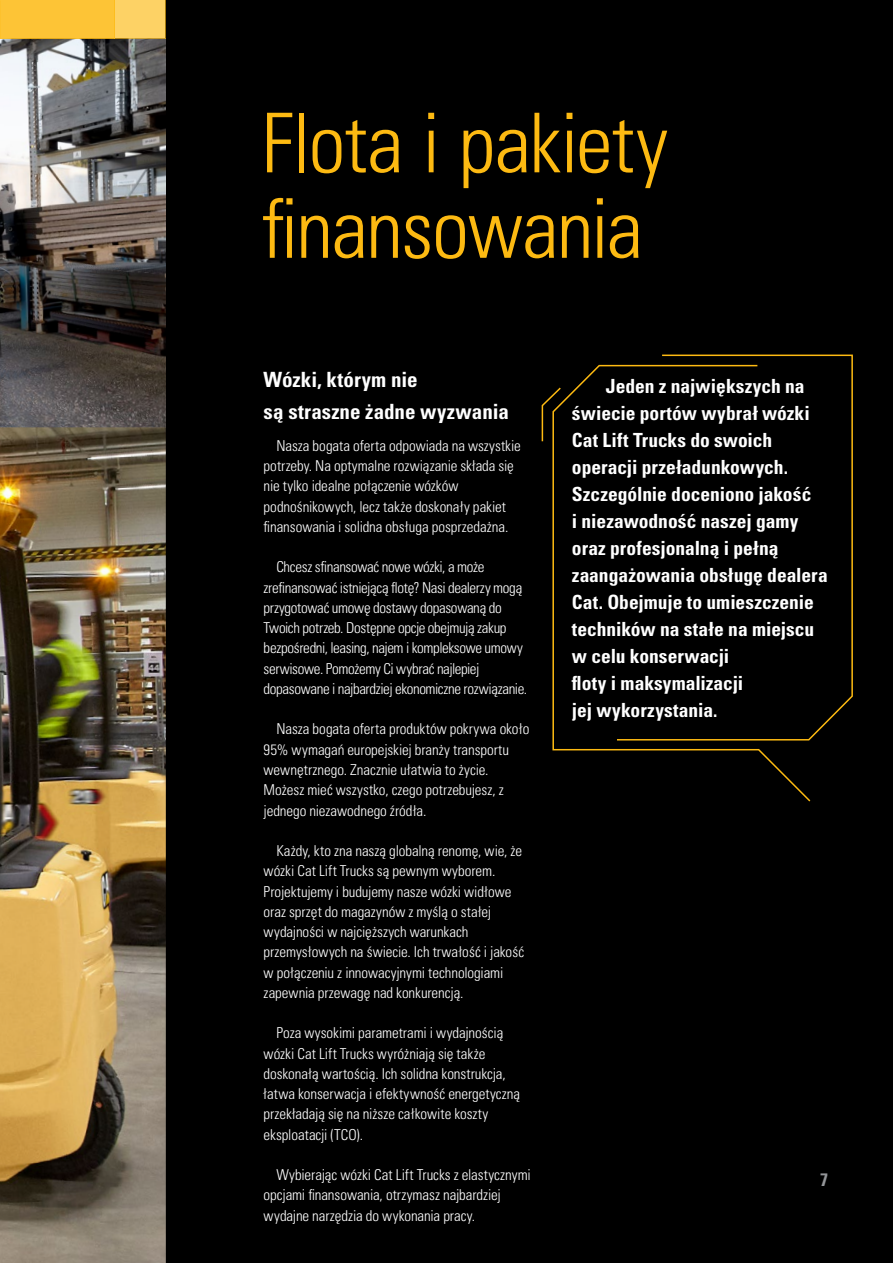
<style>
.page{position:relative;width:893px;height:1263px;background:#fff}
.page>*{position:absolute;margin:0;border:0;box-sizing:border-box;transform-origin:0 0}
.t1{font:82.5px/85.5px "Univers LTCYR 47 Light Cond";letter-spacing:-.015em;color:#fdba12}
.t2{font:21px/31.5px "Univers LTCYR 67 Bold Cond";color:#fff}
.t3{font:19.5px/27px "Univers LTCYR 67 Bold Cond";color:#fff}
.t4{font:18px "Univers LTCYR 67 Bold Cond";color:#939598}
.t5{font:15px/20.2px "Univers LTCYR 47 Light Cond";letter-spacing:-.005em;color:#fff}
.t6{font:15px/20.2px "Univers LTCYR 47 Light Cond";letter-spacing:-.025em;color:#fff}
</style>
<div class="page">
<div style="left:166px;top:0;width:727px;height:1263px;background:#000"></div>
<img style="left:0;top:38px;width:166px;height:1225px">
<div style="left:0;top:0;width:115px;height:38px;background:#fdc436"></div>
<div style="left:115px;top:0;width:51px;height:38px;background:#fdd265"></div>
<svg style="left:552px;top:364px;width:259px;height:438px"></svg>
<svg style="left:615px;top:354px;width:238px;height:387px"></svg>
<svg style="left:541px;top:386px;width:21px;height:57px"></svg>
<h1 class="t1" style="left:261px;top:96px;width:408px">Flota i pakiety finansowania</h1>
<h2 class="t2" style="left:264px;top:364px;width:247px">Wózki, którym nie<br>są straszne żadne wyzwania</h2>
<p class="t5" style="left:264px;top:435px;width:259px;text-indent:13px">Nasza bogata oferta odpowiada na wszystkie potrzeby. Na optymalne rozwiązanie składa się nie tylko idealne połączenie wózków podnośnikowych, lecz także doskonały pakiet finansowania i solidna obsługa posprzedażna.</p>
<p class="t6" style="left:264px;top:556px;width:265px;text-indent:13px">Chcesz sfinansować nowe wózki, a może zrefinansować istniejącą flotę? Nasi dealerzy mogą przygotować umowę dostawy dopasowaną do Twoich potrzeb. Dostępne opcje obejmują zakup bezpośredni, leasing, najem i kompleksowe umowy serwisowe. Pomożemy Ci wybrać najlepiej dopasowane i najbardziej ekonomiczne rozwiązanie.</p>
<p class="t5" style="left:264px;top:718px;width:267px;text-indent:13px">Nasza bogata oferta produktów pokrywa około 95% wymagań europejskiej branży transportu wewnętrznego. Znacznie ułatwia to życie.<br>Możesz mieć wszystko, czego potrzebujesz, z jednego niezawodnego źródła.</p>
<p class="t5" style="left:264px;top:840px;width:262px;text-indent:13px">Każdy, kto zna naszą globalną renomę, wie, że wózki Cat Lift Trucks są pewnym wyborem.<br>Projektujemy i budujemy nasze wózki widłowe oraz sprzęt do magazynów z myślą o stałej wydajności w najcięższych warunkach przemysłowych na świecie. Ich trwałość i jakość w połączeniu z innowacyjnymi technologiami zapewnia przewagę nad konkurencją.</p>
<p class="t5" style="left:264px;top:1022px;width:258px;text-indent:13px">Poza wysokimi parametrami i wydajnością wózki Cat Lift Trucks wyróżniają się także doskonałą wartością. Ich solidna konstrukcja, łatwa konserwacja i efektywność energetyczną przekładają się na niższe całkowite koszty eksploatacji (TCO).</p>
<p class="t5" style="left:264px;top:1164px;width:269px;text-indent:13px">Wybierając wózki Cat Lift Trucks z elastycznymi opcjami finansowania, otrzymasz najbardziej wydajne narzędzia do wykonania pracy.</p>
<p class="t3" style="left:572px;top:372px;width:257px;text-indent:34px">Jeden z największych na świecie portów wybrał wózki<br>Cat Lift Trucks do swoich operacji przeładunkowych.<br>Szczególnie doceniono jakość<br>i niezawodność naszej gamy oraz profesjonalną i pełną zaangażowania obsługę dealera<br>Cat. Obejmuje to umieszczenie techników na stałe na miejscu w celu konserwacji<br>floty i maksymalizacji<br>jej wykorzystania.</p>
<p class="t4" style="left:820px;top:1168px;width:9px">7</p>
</div>
